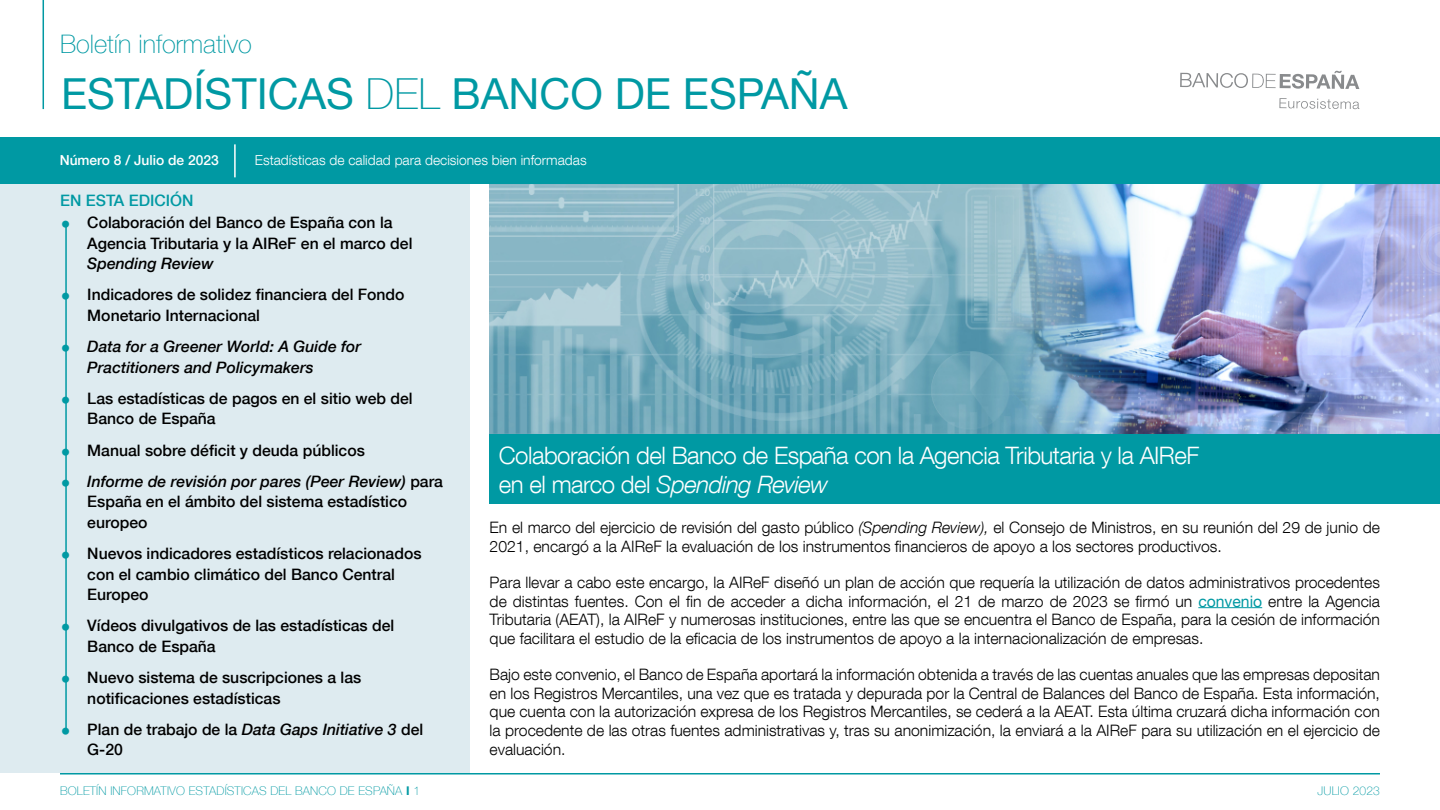
<style>
.page{position:relative;width:1440px;height:810px;background:#fff}
.page>*{position:absolute;margin:0;border:0;box-sizing:border-box;transform-origin:0 0}
.Título_Estadísticas{font:42.75px "Bd E Neue Helvetica";color:#0099a3}
.t1{font:100 25.5px "Bd E Neue Helvetica";color:#0099a3}
.t2{font:300 24px/28.8px "Bd E Neue Helvetica";letter-spacing:-.02em;color:#fff}
.Texto_base{font:300 15.75px/18.8px "Bd E Neue Helvetica";color:#000;text-align:justify}
.t3{font:500 15.75px/20.5px "Bd E Neue Helvetica";color:#000}
.t4{font:italic 500 15.75px/20.5px "Bd E Neue Helvetica";color:#000}
.Ladillo_indice{font:500 15.75px "Bd E Neue Helvetica";color:#0099a3}
.t5{font:300 13.8px "Bd E Neue Helvetica";color:#fff}
.t6{font:500 13.8px "Bd E Neue Helvetica";color:#fff}
.t7{font:100 12px "Bd E Neue Helvetica";letter-spacing:.015em;color:#0099a3}
.s1{font-weight:100}
.s2{font-size:19.5px;color:#0099a3}
.s3{font-style:italic}
.s4{font-style:normal;font-size:19.5px;color:#0099a3}
.s5{font-weight:400;color:#0099a3}
.s6{font-weight:700}
</style>
<div class="page">
<hr style="left:60px;top:773px;width:1320px;height:2px;background:#0099a3">
<div style="left:0;top:184px;width:469px;height:589px;background:#deebf0"></div>
<img style="left:490px;top:184px;width:950px;height:251px">
<hr style="left:1198px;top:607px;width:64px;height:1px;background:#0099a3">
<div style="left:0;top:138px;width:1440px;height:46px;background:#0099a3"></div>
<div style="left:490px;top:435px;width:950px;height:69px;background:#0099a3"></div>
<hr style="left:43px;top:0;width:1px;height:109px;background:#0099a3">
<hr style="left:234px;top:144px;width:2px;height:33px;background:#fff">
<hr style="left:65px;top:225px;width:2px;height:506px;background:#0099a3">
<svg style="left:1279px;top:98px;width:80px;height:11px"></svg>
<svg style="left:1180px;top:71px;width:179px;height:18px"></svg>
<p class="t1" style="left:60px;top:29px;width:193px">Boletín informativo</p>
<h2 class="Título_Estadísticas" style="left:61px;top:67px;width:788px">ESTADÍSTICAS <span class="s1">DEL</span> BANCO DE ESPAÑA</h2>
<p class="t6" style="left:60px;top:152px;width:161px">Número 8 / Julio de 2023</p>
<p class="t5" style="left:255px;top:152px;width:333px">Estadísticas de calidad para decisiones bien informadas</p>
<h3 class="Ladillo_indice" style="left:60px;top:191px;width:135px">EN ESTA EDICIÓN</h3>
<p class="t3" style="left:87px;top:212px;width:327px;text-indent:-27px"><span class="s2">•</span> Colaboración del Banco de España con la<br>Agencia Tributaria y la AIReF en el marco del<br><span class="s3">Spending Review</span></p>
<p class="t3" style="left:87px;top:284px;width:319px;text-indent:-27px"><span class="s2">•</span> Indicadores de solidez financiera del Fondo<br>Monetario Internacional</p>
<p class="t4" style="left:87px;top:336px;width:275px;text-indent:-27px"><span class="s4">•</span> Data for a Greener World: A Guide for<br>Practitioners and Policymakers</p>
<p class="t3" style="left:87px;top:388px;width:327px;text-indent:-27px"><span class="s2">•</span> Las estadísticas de pagos en el sitio web del<br>Banco de España</p>
<p class="t3" style="left:61px;top:440px;width:306px"><span class="s2">•</span> Manual sobre déficit y deuda públicos</p>
<p class="t3" style="left:87px;top:471px;width:357px;text-indent:-27px"><span class="s2">•</span> <span class="s3">Informe de revisión por pares (Peer Review)</span> para<br>España en el ámbito del sistema estadístico europeo</p>
<p class="t3" style="left:87px;top:543px;width:336px;text-indent:-27px"><span class="s2">•</span> Nuevos indicadores estadísticos relacionados con el cambio climático del Banco Central<br>Europeo</p>
<p class="t3" style="left:87px;top:615px;width:308px;text-indent:-27px"><span class="s2">•</span> Vídeos divulgativos de las estadísticas del<br>Banco de España</p>
<p class="t3" style="left:87px;top:667px;width:276px;text-indent:-27px"><span class="s2">•</span> Nuevo sistema de suscripciones a las notificaciones estadísticas</p>
<p class="t3" style="left:87px;top:719px;width:337px;text-indent:-27px"><span class="s2">•</span> Plan de trabajo de la <span class="s3">Data Gaps Initiative 3</span> del<br>G-20</p>
<p class="t2" style="left:499px;top:441px;width:702px">Colaboración del Banco de España con la Agencia Tributaria y la AIReF en el marco del <span class="s3">Spending Review</span></p>
<p class="Texto_base" style="left:490px;top:518px;width:892px">En el marco del ejercicio de revisión del gasto público <span class="s3">(Spending Review),</span> el Consejo de Ministros, en su reunión del 29 de junio de<br>2021, encargó a la AIReF la evaluación de los instrumentos financieros de apoyo a los sectores productivos.</p>
<p class="Texto_base" style="left:490px;top:572px;width:892px">Para llevar a cabo este encargo, la AIReF diseñó un plan de acción que requería la utilización de datos administrativos procedentes de distintas fuentes. Con el fin de acceder a dicha información, el 21 de marzo de 2023 se firmó un <span class="s5">convenio</span> entre la Agencia Tributaria (AEAT), la AIReF y numerosas instituciones, entre las que se encuentra el Banco de España, para la cesión de información que facilitara el estudio de la eficacia de los instrumentos de apoyo a la internacionalización de empresas.</p>
<p class="Texto_base" style="left:490px;top:664px;width:892px">Bajo este convenio, el Banco de España aportará la información obtenida a través de las cuentas anuales que las empresas depositan en los Registros Mercantiles, una vez que es tratada y depurada por la Central de Balances del Banco de España. Esta información, que cuenta con la autorización expresa de los Registros Mercantiles, se cederá a la AEAT. Esta última cruzará dicha información con la procedente de las otras fuentes administrativas y, tras su anonimización, la enviará a la AIReF para su utilización en el ejercicio de evaluación.</p>
<p class="t7" style="left:60px;top:783px;width:361px">BOLETÍN INFORMATIVO ESTADÍSTICAS DEL BANCO DE ESPAÑA <span class="s6">I</span> 1</p>
<p class="t7" style="left:1317px;top:783px;width:64px">JULIO 2023</p>
</div>
